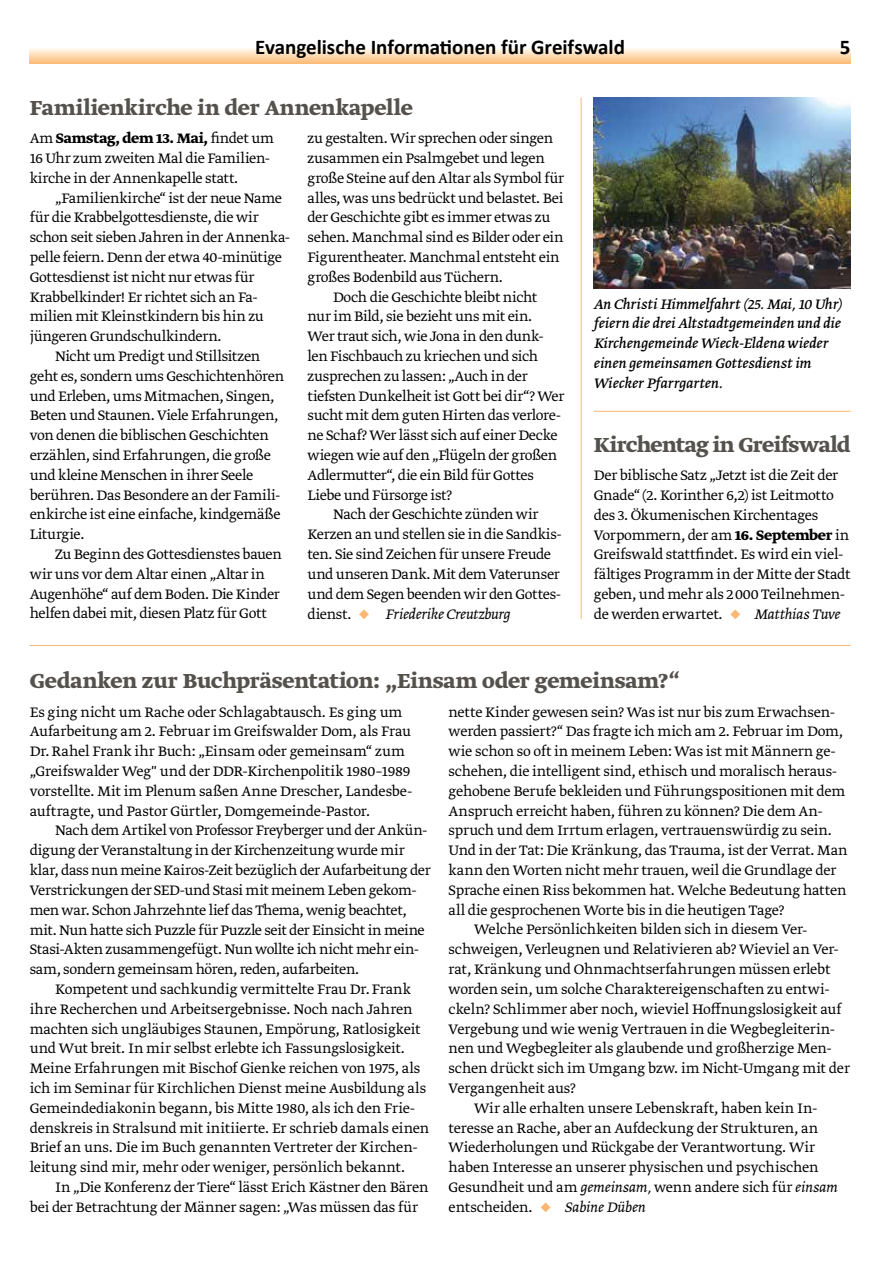
<style>
.page{position:relative;width:893px;height:1263px;background:#fff}
.page>*{position:absolute;margin:0;border:0;box-sizing:border-box;transform-origin:0 0}
.t1{font:700 24px "Greta Text Std";letter-spacing:-.005em;color:#55524e}
.t2{font:700 24px "Greta Text Std";letter-spacing:-.025em;color:#55524e}
.t3{font:700 21px "Calibri";letter-spacing:-.005em;color:#000}
.t4{font:300 16.2px/19.8px "Greta Text Std";letter-spacing:-.01em;color:#000}
.t5{font:italic 16.2px/19.8px "Greta Text Std";color:#000}
.t6{font:italic 300 16.2px "Greta Text Std";letter-spacing:-.01em;color:#000}
.s1{font-weight:700}
.s2{font-style:normal}
.s3{color:#f9b771}
.s4{font-style:italic}
</style>
<div class="page">
<svg style="left:30px;top:48px;width:820px;height:16px;background:#fdd9b1"></svg>
<hr style="left:30px;top:645px;width:820px;height:1px;background:#f9b771">
<hr style="left:581px;top:98px;width:1px;height:521px;background:#f9b771">
<img style="left:594px;top:98px;width:256px;height:191px">
<hr style="left:594px;top:411px;width:256px;height:1px;background:#f9b771">
<p class="t3" style="left:255px;top:34px;width:371px">Evangelische Informationen für Greifswald</p>
<p class="t3" style="left:840px;top:34px;width:12px">5</p>
<h1 class="t1" style="left:30px;top:94px;width:384px">Familienkirche in der Annenkapelle</h1>
<p class="t4" style="left:30px;top:129px;width:246px">Am <span class="s1">Samstag, dem 13. Mai,</span> findet um<br>16 Uhr zum zweiten Mal die Familien&shy;kirche in der Annenkapelle statt.</p>
<p class="t4" style="left:55px;top:189px;width:228px">„Familienkirche“ ist der neue Name</p>
<p class="t4" style="left:30px;top:209px;width:231px">für die Krabbelgottesdienste, die wir</p>
<p class="t4" style="left:30px;top:228px;width:262px">schon seit sieben Jahren in der Annenka-</p>
<p class="t4" style="left:30px;top:248px;width:254px">pelle feiern. Denn der etwa 40--minütige</p>
<p class="t4" style="left:30px;top:268px;width:226px">Gottesdienst ist nicht nur etwas für</p>
<p class="t4" style="left:30px;top:288px;width:230px">Krabbelkinder! Er richtet sich an Fa-</p>
<p class="t4" style="left:30px;top:308px;width:236px">milien mit Kleinstkindern bis hin zu</p>
<p class="t4" style="left:30px;top:327px;width:193px">jüngeren Grundschulkindern.</p>
<p class="t4" style="left:55px;top:347px;width:207px">Nicht um Predigt und Stillsitzen</p>
<p class="t4" style="left:30px;top:367px;width:256px">geht es, sondern ums Geschichtenhören</p>
<p class="t4" style="left:30px;top:387px;width:246px">und Erleben, ums Mitmachen, Singen,</p>
<p class="t4" style="left:30px;top:407px;width:250px">Beten und Staunen. Viele Erfahrungen,</p>
<p class="t4" style="left:30px;top:426px;width:241px">von denen die biblischen Geschichten</p>
<p class="t4" style="left:30px;top:446px;width:243px">erzählen, sind Erfahrungen, die große</p>
<p class="t4" style="left:30px;top:466px;width:225px">und kleine Menschen in ihrer Seele</p>
<p class="t4" style="left:30px;top:486px;width:252px">berühren. Das Besondere an der Famili-</p>
<p class="t4" style="left:30px;top:506px;width:252px">enkirche ist eine einfache, kindgemäße</p>
<p class="t4" style="left:30px;top:525px;width:56px">Liturgie.</p>
<p class="t4" style="left:55px;top:545px;width:228px">Zu Beginn des Gottesdienstes bauen</p>
<p class="t4" style="left:30px;top:565px;width:237px">wir uns vor dem Altar einen „Altar in</p>
<p class="t4" style="left:30px;top:585px;width:252px">Augenhöhe“ auf dem Boden. Die Kinder</p>
<p class="t4" style="left:30px;top:605px;width:239px">helfen dabei mit, diesen Platz für Gott</p>
<p class="t4" style="left:308px;top:129px;width:247px">zu gestalten. Wir sprechen oder singen</p>
<p class="t4" style="left:308px;top:149px;width:239px">zusammen ein Psalmgebet und legen</p>
<p class="t4" style="left:308px;top:169px;width:258px">große Steine auf den Altar als Symbol für</p>
<p class="t4" style="left:308px;top:189px;width:257px">alles, was uns bedrückt und belastet. Bei</p>
<p class="t4" style="left:308px;top:208px;width:244px">der Geschichte gibt es immer etwas zu</p>
<p class="t4" style="left:308px;top:228px;width:257px">sehen. Manchmal sind es Bilder oder ein</p>
<p class="t4" style="left:308px;top:248px;width:254px">Figurentheater. Manchmal entsteht ein</p>
<p class="t4" style="left:308px;top:268px;width:197px">großes Bodenbild aus Tüchern.</p>
<p class="t4" style="left:333px;top:288px;width:206px">Doch die Geschichte bleibt nicht</p>
<p class="t4" style="left:308px;top:307px;width:226px">nur im Bild, sie bezieht uns mit ein.</p>
<p class="t4" style="left:308px;top:327px;width:238px">Wer traut sich, wie Jona in den dunk-</p>
<p class="t4" style="left:308px;top:347px;width:232px">len Fischbauch zu kriechen und sich</p>
<p class="t4" style="left:308px;top:367px;width:222px">zusprechen zu lassen: „Auch in der</p>
<p class="t4" style="left:308px;top:387px;width:258px">tiefsten Dunkelheit ist Gott bei dir“? Wer</p>
<p class="t4" style="left:308px;top:407px;width:255px">sucht mit dem guten Hirten das verlore-</p>
<p class="t4" style="left:308px;top:426px;width:252px">ne Schaf? Wer lässt sich auf einer Decke</p>
<p class="t4" style="left:308px;top:446px;width:251px">wiegen wie auf den „Flügeln der großen</p>
<p class="t4" style="left:308px;top:466px;width:228px">Adlermutter“, die ein Bild für Gottes</p>
<p class="t4" style="left:308px;top:486px;width:146px">Liebe und Fürsorge ist?</p>
<p class="t4" style="left:333px;top:506px;width:207px">Nach der Geschichte zünden wir</p>
<p class="t4" style="left:308px;top:525px;width:256px">Kerzen an und stellen sie in die Sandkis-</p>
<p class="t4" style="left:308px;top:545px;width:245px">ten. Sie sind Zeichen für unsere Freude</p>
<p class="t4" style="left:308px;top:565px;width:254px">und unseren Dank. Mit dem Vaterunser</p>
<p class="t4" style="left:308px;top:585px;width:255px">und dem Segen beenden wir den Gottes-</p>
<p class="t6" style="left:308px;top:604px;width:204px"><span class="s2">dienst.</span> <span class="s3">◆</span> Friederike Creutzburg</p>
<p class="t5" style="left:594px;top:295px;width:249px">An Christi Himmelfahrt (25. Mai, 10 Uhr) feiern die drei Altstadtgemeinden und die Kirchengemeinde Wieck-Eldena wieder einen gemeinsamen Gottesdienst im Wiecker Pfarrgarten.</p>
<h1 class="t2" style="left:594px;top:430px;width:258px">Kirchentag in Greifswald</h1>
<p class="t4" style="left:594px;top:466px;width:258px">Der biblische Satz „Jetzt ist die Zeit der Gnade“ (2. Korinther 6,2) ist Leitmotto des 3. Ökumenischen Kirchentages Vorpommern, der am <span class="s1">16. September</span> in Greifswald stattfindet. Es wird ein viel&shy;fältiges Programm in der Mitte der Stadt geben, und mehr als 2000 Teilnehmen&shy;de werden erwartet. <span class="s3">◆</span> <span class="s4">Matthias Tuve</span></p>
<h1 class="t1" style="left:30px;top:667px;width:652px">Gedanken zur Buchpräsentation: „Einsam oder gemeinsam?“</h1>
<p class="t4" style="left:30px;top:703px;width:384px">Es ging nicht um Rache oder Schlagabtausch. Es ging um Aufarbeitung am 2. Februar im Greifswalder Dom, als Frau Dr.Rahel Frank ihr Buch: „Einsam oder gemeinsam“ zum „Greifswalder Weg" und der DDR-Kirchenpolitik 1980–1989 vorstellte. Mit im Plenum saßen Anne Drescher, Landesbe&shy;auftragte, und Pastor Gürtler, Domgemeinde-Pastor.</p>
<p class="t4" style="left:30px;top:821px;width:402px;text-indent:26px">Nach dem Artikel von Professor Freyberger und der Ankün&shy;digung der Veranstaltung in der Kirchenzeitung wurde mir klar, dass nun meine Kairos-Zeit bezüglich der Aufarbeitung der Verstrickungen der SED-und Stasi mit meinem Leben gekom&shy;men war. Schon Jahrzehnte lief das Thema, wenig beachtet, mit. Nun hatte sich Puzzle für Puzzle seit der Einsicht in meine Stasi-Akten zusammengefügt. Nun wollte ich nicht mehr ein&shy;sam, sondern gemeinsam hören, reden, aufarbeiten.</p>
<p class="t4" style="left:30px;top:980px;width:401px;text-indent:26px">Kompetent und sachkundig vermittelte Frau Dr.Frank ihre Recherchen und Arbeitsergebnisse. Noch nach Jahren machten sich ungläubiges Staunen, Empörung, Ratlosigkeit und Wut breit. In mir selbst erlebte ich Fassungslosigkeit.<br>Meine Erfahrungen mit Bischof Gienke reichen von 1975, als ich im Seminar für Kirchlichen Dienst meine Ausbildung als Gemeindediakonin begann, bis Mitte 1980, als ich den Frie&shy;denskreis in Stralsund mit initiierte. Er schrieb damals einen Brief an uns. Die im Buch genannten Vertreter der Kirchen&shy;leitung sind mir, mehr oder weniger, persönlich bekannt.</p>
<p class="t4" style="left:30px;top:1178px;width:400px;text-indent:26px">In „Die Konferenz der Tiere“ lässt Erich Kästner den Bären bei der Betrachtung der Männer sagen: „Was müssen das für</p>
<p class="t4" style="left:449px;top:703px;width:388px">nette Kinder gewesen sein? Was ist nur bis zum Erwachsen-</p>
<p class="t4" style="left:449px;top:722px;width:396px">werden passiert?“ Das fragte ich mich am 2. Februar im Dom,</p>
<p class="t4" style="left:449px;top:742px;width:389px">wie schon so oft in meinem Leben: Was ist mit Männern ge-</p>
<p class="t4" style="left:449px;top:762px;width:390px">schehen, die intelligent sind, ethisch und moralisch heraus-</p>
<p class="t4" style="left:449px;top:782px;width:398px">gehobene Berufe bekleiden und Führungspositionen mit dem</p>
<p class="t4" style="left:449px;top:802px;width:376px">Anspruch erreicht haben, führen zu können? Die dem An-</p>
<p class="t4" style="left:449px;top:821px;width:385px">spruch und dem Irrtum erlagen, vertrauenswürdig zu sein.</p>
<p class="t4" style="left:449px;top:841px;width:400px">Und in der Tat: Die Kränkung, das Trauma, ist der Verrat. Man</p>
<p class="t4" style="left:449px;top:861px;width:389px">kann den Worten nicht mehr trauen, weil die Grundlage der</p>
<p class="t4" style="left:449px;top:881px;width:399px">Sprache einen Riss bekommen hat. Welche Bedeutung hatten</p>
<p class="t4" style="left:449px;top:901px;width:337px">all die gesprochenen Worte bis in die heutigen Tage?</p>
<p class="t4" style="left:474px;top:920px;width:335px">Welche Persönlichkeiten bilden sich in diesem Ver-</p>
<p class="t4" style="left:449px;top:940px;width:392px">schweigen, Verleugnen und Relativieren ab? Wieviel an Ver-</p>
<p class="t4" style="left:449px;top:960px;width:383px">rat, Kränkung und Ohnmachtserfahrungen müssen erlebt</p>
<p class="t4" style="left:449px;top:980px;width:383px">worden sein, um solche Charaktereigenschaften zu entwi-</p>
<p class="t4" style="left:449px;top:1000px;width:394px">ckeln? Schlimmer aber noch, wieviel Hoffnungslosigkeit auf</p>
<p class="t4" style="left:449px;top:1019px;width:388px">Vergebung und wie wenig Vertrauen in die Wegbegleiterin-</p>
<p class="t4" style="left:449px;top:1039px;width:385px">nen und Wegbegleiter als glaubende und großherzige Men-</p>
<p class="t4" style="left:449px;top:1059px;width:403px">schen drückt sich im Umgang bzw. im Nicht-Umgang mit der</p>
<p class="t4" style="left:449px;top:1079px;width:129px">Vergangenheit aus?</p>
<p class="t4" style="left:474px;top:1099px;width:345px">Wir alle erhalten unsere Lebenskraft, haben kein In-</p>
<p class="t4" style="left:449px;top:1118px;width:371px">teresse an Rache, aber an Aufdeckung der Strukturen, an</p>
<p class="t4" style="left:449px;top:1138px;width:368px">Wiederholungen und Rückgabe der Verantwortung. Wir</p>
<p class="t4" style="left:449px;top:1158px;width:371px">haben Interesse an unserer physischen und psychischen</p>
<p class="t4" style="left:449px;top:1178px;width:391px">Gesundheit und am <span class="s4">gemeinsam,</span> wenn andere sich für <span class="s4">einsam</span></p>
<p class="t4" style="left:449px;top:1198px;width:199px">entscheiden. <span class="s3">◆</span> <span class="s4">Sabine Düben</span></p>
</div>
